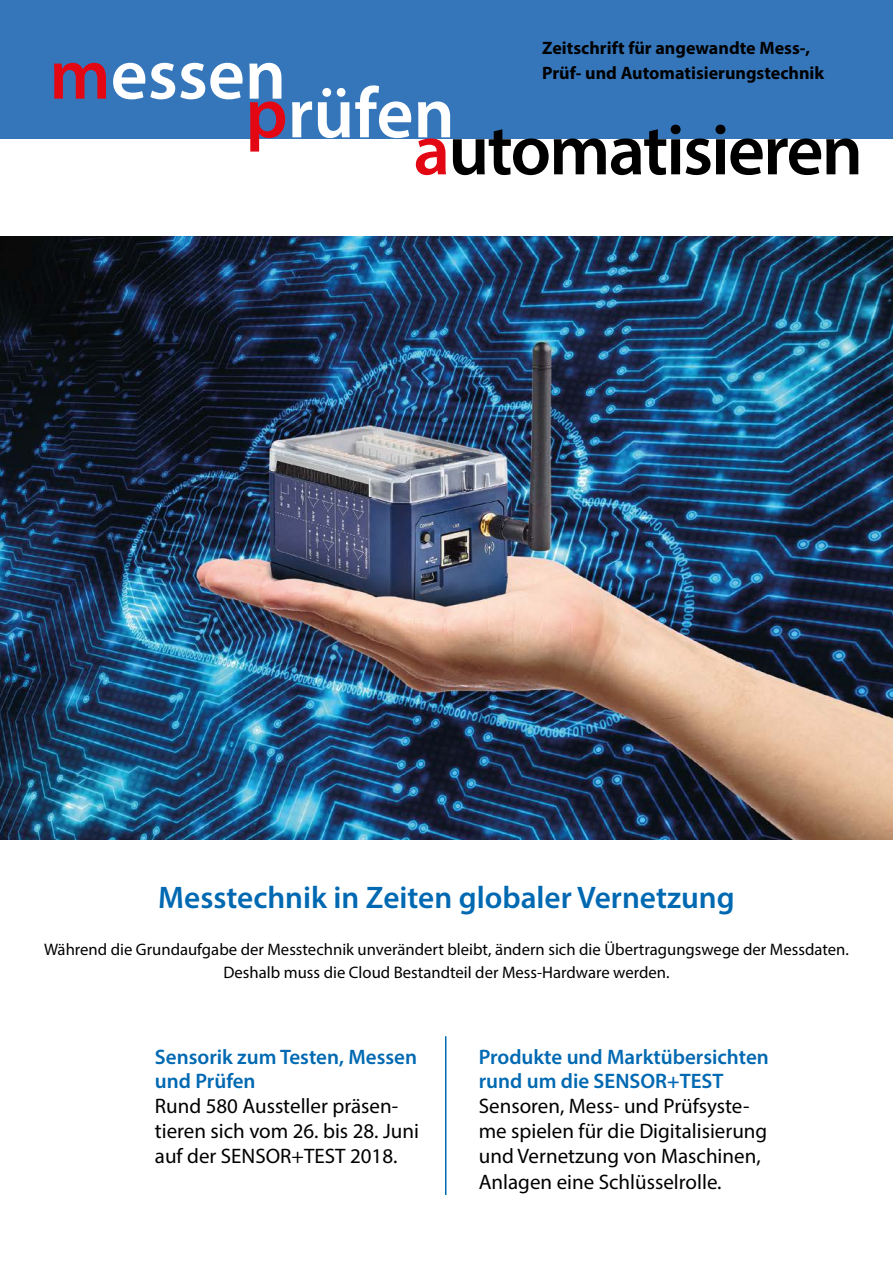
<style>
.page{position:relative;width:893px;height:1263px;background:#fff}
.page>*{position:absolute;margin:0;border:0;box-sizing:border-box;transform-origin:0 0}
.t1{font:600 72px "Myriad Pro";letter-spacing:-.025em;color:#000}
.t2{font:600 72px "Myriad Pro";color:#fff}
.t3{font:600 31.35px "Myriad Pro";color:#0069b2}
.t4{font:21px/25.2px "Myriad Pro";color:#000}
.t5{font:600 21px/24px "Myriad Pro";color:#0069b2}
.t6{font:700 18px/25.5px "Myriad Pro";color:#000}
.t7{font:16.65px/23px "Myriad Pro";color:#000;text-align:center}
.s1{color:#e30613}
</style>
<div class="page">
<img style="left:0;top:236px;width:893px;height:604px">
<hr style="left:445px;top:1036px;width:1px;height:159px;background:#0069b2">
<div style="left:0;top:0;width:893px;height:138px;background:#3576bb"></div>
<p class="t6" style="left:542px;top:37px;width:284px">Zeitschrift für angewandte Mess-,<br>Prüf- und Automatisierungstechnik</p>
<h1 class="t2" style="left:50px;top:47px;width:238px"><span class="s1">m</span>essen</h1>
<h1 class="t2" style="left:246px;top:85px;width:211px"><span class="s1">p</span>rüfen</h1>
<h1 class="t1" style="left:413px;top:122px;width:451px"><span class="s1">a</span>utomatisieren</h1>
<h2 class="t3" style="left:158px;top:886px;width:578px">Messtechnik in Zeiten globaler Vernetzung</h2>
<p class="t7" style="left:44px;top:938px;width:806px">Während die Grundaufgabe der Messtechnik unverändert bleibt, ändern sich die Übertragungswege der Messdaten.<br>Deshalb muss die Cloud Bestandteil der Mess-Hardware werden.</p>
<p class="t5" style="left:155px;top:1046px;width:264px">Sensorik zum Testen, Messen und Prüfen</p>
<p class="t4" style="left:155px;top:1094px;width:266px">Rund 580 Aussteller präsen&shy;tieren sich vom 26. bis 28. Juni auf der SENSOR+TEST 2018.</p>
<p class="t5" style="left:479px;top:1046px;width:292px">Produkte und Marktübersichten rund um die SENSOR+TEST</p>
<p class="t4" style="left:479px;top:1094px;width:290px">Sensoren, Mess- und Prüfsyste&shy;me spielen für die Digitalisierung und Vernetzung von Maschinen,<br>Anlagen eine Schlüsselrolle.</p>
</div>
